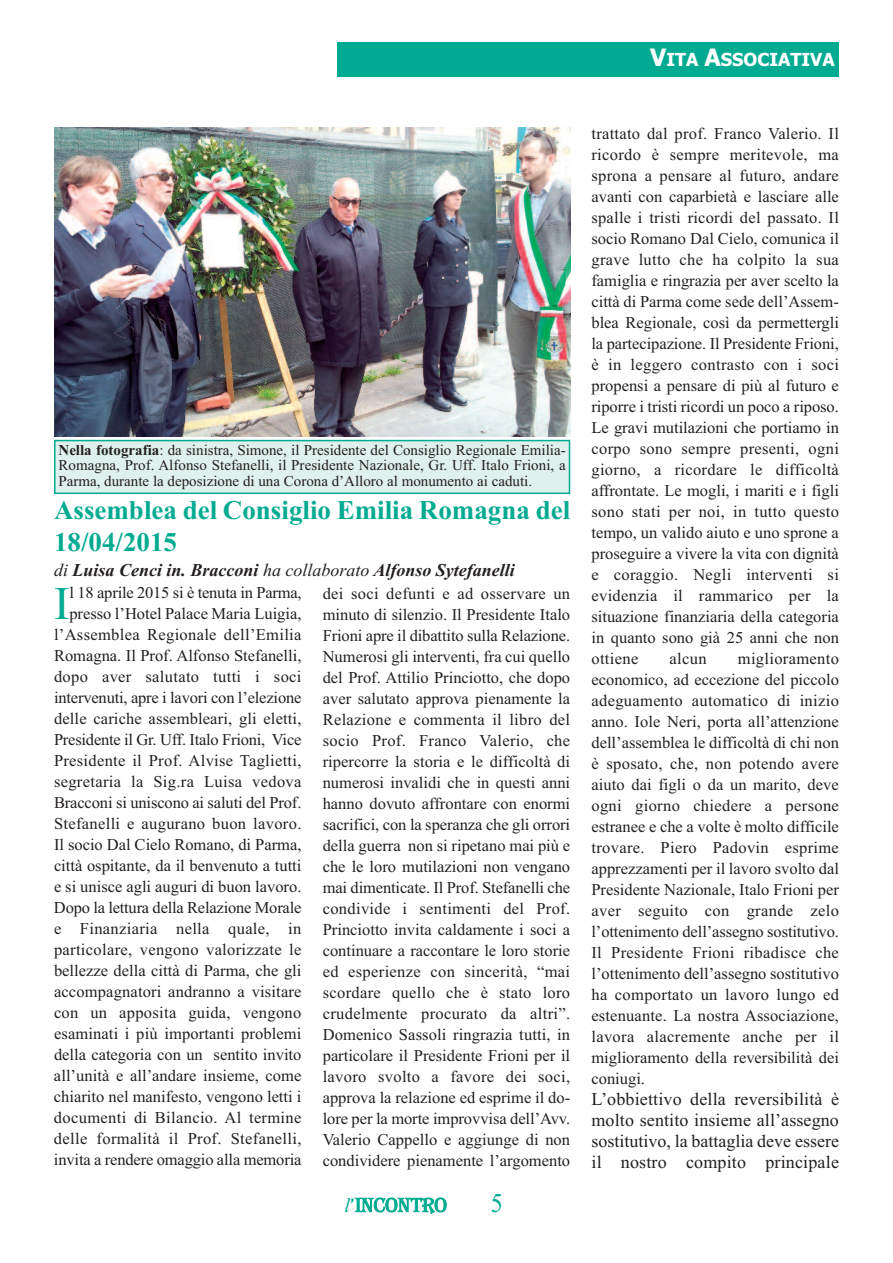
<style>
.page{position:relative;width:893px;height:1263px;background:#fff}
.page>*{position:absolute;margin:0;border:0;box-sizing:border-box;transform-origin:0 0}
.t1{font:46.8px "Times New Roman";color:#00ab91}
.t2{font:700 27px/32.4px "Times New Roman";color:#00ab91}
.t3{font:27px "Times New Roman";color:#00ab91;scale:.9 1}
.t4{font:20.1px "Algerian Bas D";color:#00ab91}
.t5{font:18px/21px "Times New Roman";letter-spacing:.01em;color:#231f20;text-align:justify}
.t6{font:italic 700 18px "Times New Roman";color:#231f20}
.t7{font:700 18px "Tahoma";color:#fff}
.t8{font:16.5px/21px "Times New Roman";color:#231f20;text-align:justify}
.t9{font:15px/15.8px "Times New Roman";color:#231f20;text-align:justify}
.s1{font-size:24px}
.s2{font-weight:700}
.s3{font-weight:400}
.s4{font-family:"Times New Roman";font-style:italic}
</style>
<div class="page">
<div style="left:337px;top:43px;width:502px;height:34px;background:#00ab91"></div>
<img style="left:54px;top:128px;width:516px;height:308px">
<div style="left:56px;top:441px;width:513px;height:51px;background:#def1ed"></div>
<div style="left:54px;top:440px;width:516px;height:54px;border:2px solid #00ab91"></div>
<p class="t7" style="left:650px;top:49px;width:186px"><span class="s1">V</span>ITA <span class="s1">A</span>SSOCIATIVA</p>
<p class="t9" style="left:58px;top:442px;width:509px"><span class="s2">Nella fotografia</span>: da sinistra, Simone, il Presidente del Consiglio Regionale Emilia-Romagna, Prof. Alfonso Stefanelli, il Presidente Nazionale, Gr. Uff. Italo Frioni, a Parma, durante la deposizione di una Corona d’Alloro al monumento ai caduti.</p>
<h2 class="t2" style="left:54px;top:493px;width:518px">Assemblea del Consiglio Emilia Romagna del<br>18/04/2015</h2>
<p class="t6" style="left:54px;top:559px;width:462px"><span class="s3">di</span> Luisa Cenci in. Bracconi <span class="s3">ha collaborato</span> Alfonso Sytefanelli</p>
<p class="t8" style="left:54px;top:582px;width:249px;text-align:right">l 18 aprile 2015 si è tenuta in Parma, presso l’Hotel Palace Maria Luigia, l’Assemblea Regionale dell’Emilia Romagna. Il Prof. Alfonso Stefanelli, dopo aver salutato tutti i soci intervenuti, apre i lavori con l’elezione delle cariche assembleari, gli eletti, Presidente il Gr. Uff. Italo Frioni, Vice Presidente il Prof. Alvise Taglietti, segretaria la Sig.ra Luisa vedova Bracconi si uniscono ai saluti del Prof.<br>Stefanelli e augurano buon lavoro.<br>Il socio Dal Cielo Romano, di Parma, città ospitante, da il benvenuto a tutti e si unisce agli auguri di buon lavoro.<br>Dopo la lettura della Relazione Morale e Finanziaria nella quale, in particolare, vengono valorizzate le bellezze della città di Parma, che gli accompagnatori andranno a visitare con un apposita guida, vengono esaminati i più importanti problemi della categoria con un sentito invito all’unità e all’andare insieme, come chiarito nel manifesto, vengono letti i documenti di Bilancio. Al termine delle formalità il Prof. Stefanelli, invita a rendere omaggio alla memoria</p>
<p class="t8" style="left:323px;top:583px;width:249px">dei soci defunti e ad osservare un minuto di silenzio. Il Presidente Italo Frioni apre il dibattito sulla Relazione.<br>Numerosi gli interventi, fra cui quello del Prof. Attilio Princiotto, che dopo aver salutato approva pienamente la Relazione e commenta il libro del socio Prof. Franco Valerio, che ripercorre la storia e le difficoltà di numerosi invalidi che in questi anni hanno dovuto affrontare con enormi sacrifici, con la speranza che gli orrori della guerra non si ripetano mai più e che le loro mutilazioni non vengano mai dimenticate. Il Prof. Stefanelli che condivide i sentimenti del Prof.<br>Princiotto invita caldamente i soci a continuare a raccontare le loro storie ed esperienze con sincerità, “mai scordare quello che è stato loro crudelmente procurato da altri”.<br>Domenico Sassoli ringrazia tutti, in particolare il Presidente Frioni per il lavoro svolto a favore dei soci, approva la relazione ed esprime il do&shy;lore per la morte improvvisa dell’Avv.<br>Valerio Cappello e aggiunge di non condividere pienamente l’argomento</p>
<h1 class="t1" style="left:54px;top:576px;width:17px">I</h1>
<p class="t4" style="left:344px;top:1193px;width:104px"><span class="s4">l</span>’INCONTRO</p>
<h2 class="t3" style="left:491px;top:1187px;width:15px">5</h2>
<p class="t8" style="left:591px;top:123px;width:249px">trattato dal prof. Franco Valerio. Il ricordo è sempre meritevole, ma sprona a pensare al futuro, andare avanti con caparbietà e lasciare alle spalle i tristi ricordi del passato. Il socio Romano Dal Cielo, comunica il grave lutto che ha colpito la sua famiglia e ringrazia per aver scelto la città di Parma come sede dell’Assem&shy;blea Regionale, così da permettergli la partecipazione. Il Presidente Frioni, è in leggero contrasto con i soci propensi a pensare di più al futuro e riporre i tristi ricordi un poco a riposo.<br>Le gravi mutilazioni che portiamo in corpo sono sempre presenti, ogni giorno, a ricordare le difficoltà affrontate. Le mogli, i mariti e i figli sono stati per noi, in tutto questo tempo, un valido aiuto e uno sprone a proseguire a vivere la vita con dignità e coraggio. Negli interventi si evidenzia il rammarico per la situazione finanziaria della categoria in quanto sono già 25 anni che non ottiene</p>
<p class="t8" style="left:591px;top:648px;width:249px;text-indent:146px">miglioramento economico, ad eccezione del piccolo adeguamento automatico di inizio anno. Iole Neri, porta all’attenzione dell’assemblea le difficoltà di chi non è sposato, che, non potendo avere aiuto dai figli o da un marito, deve ogni giorno chiedere a persone estranee e che a volte è molto difficile trovare. Piero Padovin esprime apprezzamenti per il lavoro svolto dal Presidente Nazionale, Italo Frioni per aver seguito con grande zelo l’ottenimento dell’assegno sostitutivo.<br>Il Presidente Frioni ribadisce che l’ottenimento dell’assegno sostitutivo ha comportato un lavoro lungo ed estenuante. La nostra Associazione, lavora alacremente anche per il miglioramento della reversibilità dei coniugi.</p>
<p class="t5" style="left:591px;top:1088px;width:249px">L’obbiettivo della reversibilità è molto sentito insieme all’assegno sostitutivo, la battaglia deve essere il nostro compito principale</p>
<p class="t8" style="left:670px;top:648px;width:39px">alcun</p>
</div>
